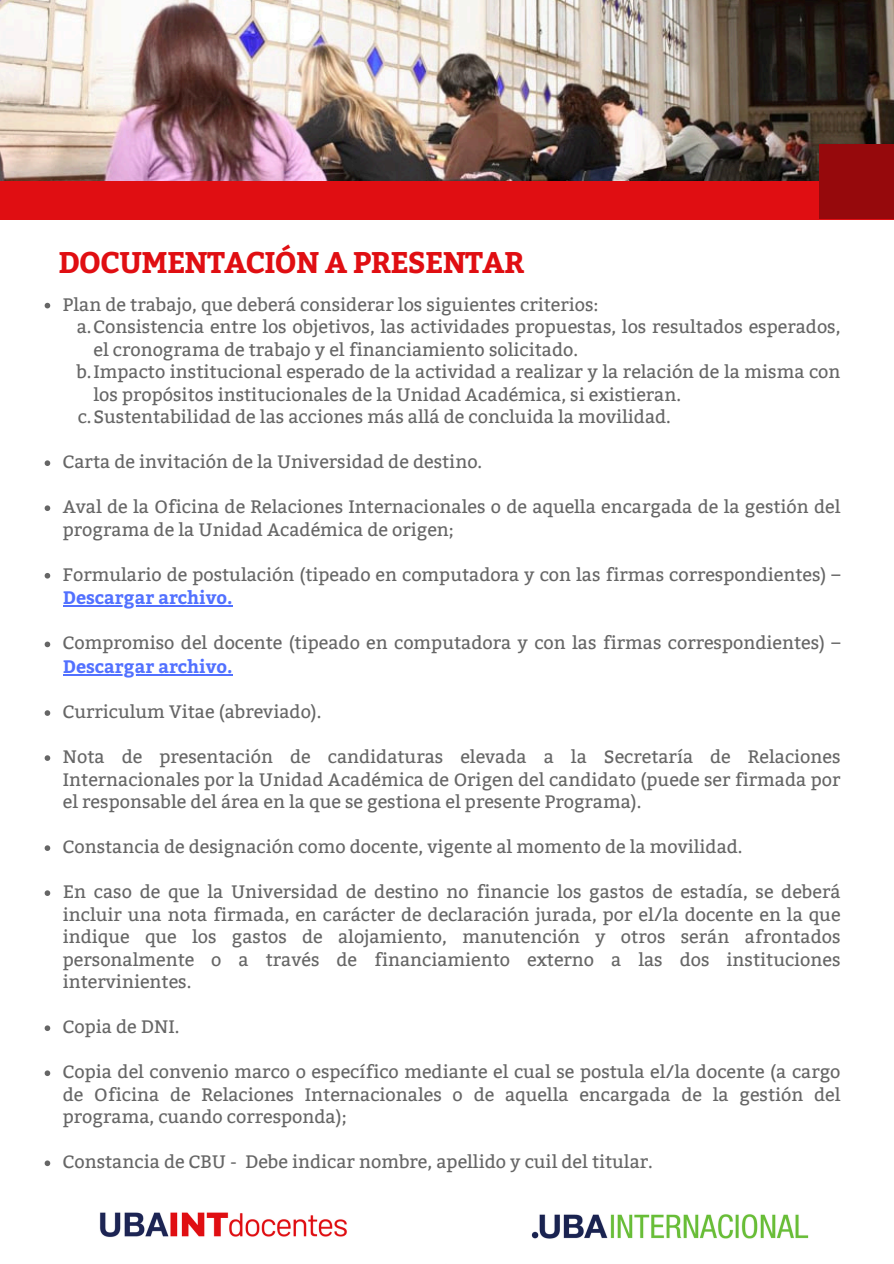
<style>
.page{position:relative;width:894px;height:1264px;background:#fff}
.page>*{position:absolute;margin:0;border:0;box-sizing:border-box;transform-origin:0 0}
.t1{font:700 29.85px "Bitter";letter-spacing:-.03em;color:#e00e12}
.t2{font:18px/22.5px "Bitter";color:#666}
.t3{font:700 18px "Bitter";color:#5271ff}
</style>
<div class="page">
<img style="left:0;top:0;width:893px;height:182px">
<svg style="left:45px;top:303px;width:5px;height:5px"></svg>
<svg style="left:45px;top:460px;width:5px;height:6px"></svg>
<svg style="left:45px;top:505px;width:5px;height:6px"></svg>
<svg style="left:45px;top:573px;width:5px;height:5px"></svg>
<hr style="left:63px;top:605px;width:169px;height:1px;background:#5271ff">
<svg style="left:45px;top:641px;width:5px;height:6px"></svg>
<hr style="left:63px;top:674px;width:169px;height:1px;background:#5271ff">
<svg style="left:45px;top:710px;width:5px;height:6px"></svg>
<svg style="left:45px;top:755px;width:5px;height:6px"></svg>
<svg style="left:45px;top:845px;width:5px;height:6px"></svg>
<svg style="left:45px;top:890px;width:5px;height:6px"></svg>
<svg style="left:45px;top:1025px;width:5px;height:6px"></svg>
<svg style="left:45px;top:1070px;width:5px;height:6px"></svg>
<svg style="left:45px;top:1160px;width:5px;height:6px"></svg>
<div style="left:0;top:182px;width:893px;height:38px;background:#e00e12"></div>
<div style="left:818px;top:144px;width:75px;height:75px;background:#96090c"></div>
<img style="left:99px;top:1212px;width:710px;height:27px">
<p class="t1" style="left:58px;top:240px;width:467px">DOCUMENTACIÓN A PRESENTAR</p>
<h1 class="t2" style="left:63px;top:293px;width:537px">Plan de trabajo, que deberá considerar los siguientes criterios:</h1>
<p class="t2" style="left:93px;top:316px;width:748px;text-indent:-17px">a.Consistencia entre los objetivos, las actividades propuestas, los resultados esperados, el cronograma de trabajo y el financiamiento solicitado.</p>
<p class="t2" style="left:93px;top:361px;width:748px;text-indent:-17px">b.Impacto institucional esperado de la actividad a realizar y la relación de la misma con los propósitos institucionales de la Unidad Académica, si existieran.</p>
<p class="t2" style="left:78px;top:406px;width:594px">c.Sustentabilidad de las acciones más allá de concluida la movilidad.</p>
<p class="t2" style="left:63px;top:451px;width:421px">Carta de invitación de la Universidad de destino.</p>
<p class="t2" style="left:63px;top:496px;width:779px">Aval de la Oficina de Relaciones Internacionales o de aquella encargada de la gestión del programa de la Unidad Académica de origen;</p>
<p class="t2" style="left:63px;top:563px;width:779px">Formulario de postulación (tipeado en computadora y con las firmas correspondientes) –</p>
<p class="t3" style="left:63px;top:585px;width:171px">Descargar archivo.</p>
<p class="t2" style="left:63px;top:632px;width:779px">Compromiso del docente (tipeado en computadora y con las firmas correspondientes) –</p>
<p class="t3" style="left:63px;top:653px;width:171px">Descargar archivo.</p>
<p class="t2" style="left:63px;top:701px;width:260px">Curriculum Vitae (abreviado).</p>
<p class="t2" style="left:63px;top:746px;width:779px;text-align:justify">Nota de presentación de candidaturas elevada a la Secretaría de Relaciones Internacionales por la Unidad Académica de Origen del candidato (puede ser firmada por el responsable del área en la que se gestiona el presente Programa).</p>
<p class="t2" style="left:63px;top:836px;width:681px">Constancia de designación como docente, vigente al momento de la movilidad.</p>
<p class="t2" style="left:63px;top:881px;width:779px;text-align:justify">En caso de que la Universidad de destino no financie los gastos de estadía, se deberá incluir una nota firmada, en carácter de declaración jurada, por el/la docente en la que indique que los gastos de alojamiento, manutención y otros serán afrontados personalmente o a través de financiamiento externo a las dos instituciones intervinientes.</p>
<p class="t2" style="left:63px;top:1016px;width:118px">Copia de DNI.</p>
<p class="t2" style="left:63px;top:1061px;width:779px;text-align:justify">Copia del convenio marco o específico mediante el cual se postula el/la docente (a cargo de Oficina de Relaciones Internacionales o de aquella encargada de la gestión del programa, cuando corresponda);</p>
<p class="t2" style="left:63px;top:1151px;width:591px">Constancia de CBU - Debe indicar nombre, apellido y cuil del titular.</p>
</div>
